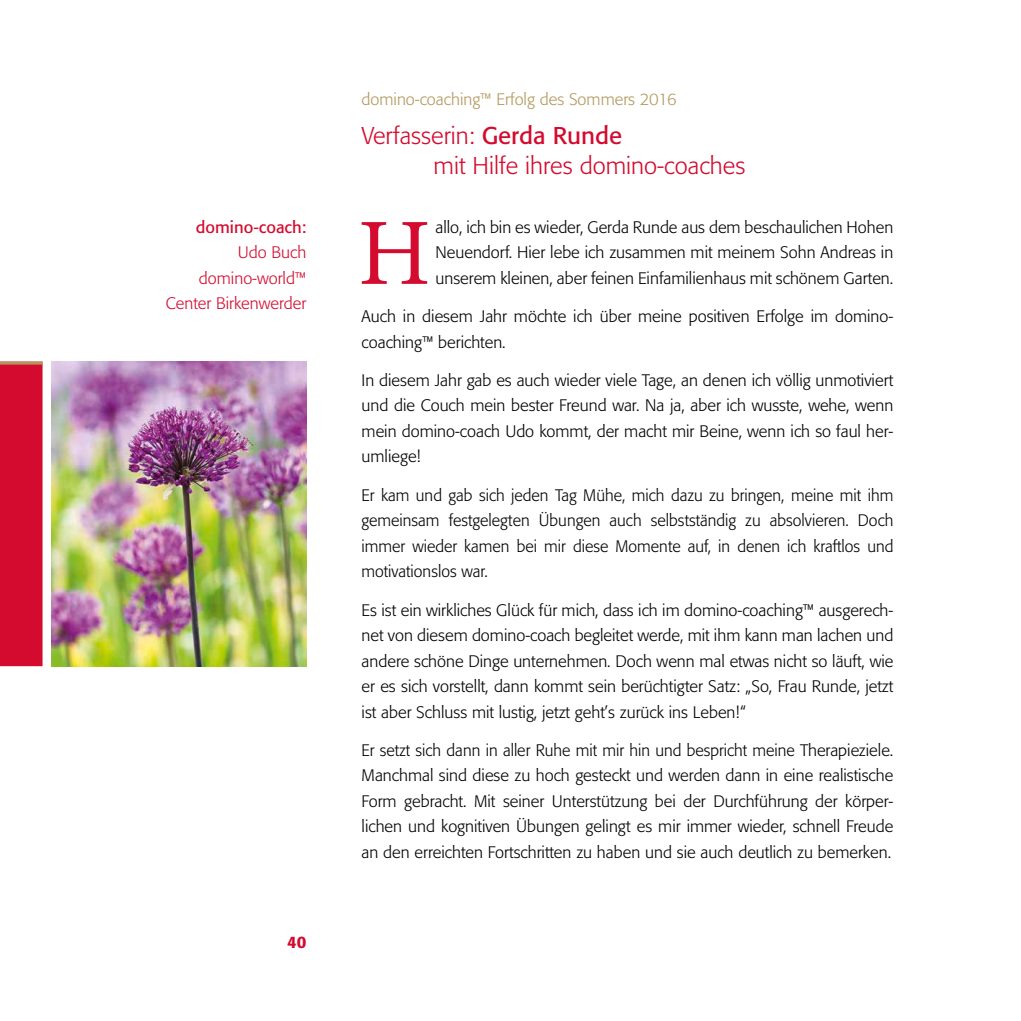
<style>
.page{position:relative;width:1021px;height:1021px;background:#fff}
.page>*{position:absolute;margin:0;border:0;box-sizing:border-box;transform-origin:0 0}
.t1{font:94.95px "Minion Pro";color:#d40b2e}
.t2{font:300 24px/30px "Formata";color:#d40b2e}
.t3{font:300 16.5px/25.5px "Formata";color:#000;text-align:justify}
.t4{font:300 16.5px/25.5px "Formata";color:#d40b2e;text-align:right}
.t5{font:300 16.5px "Formata";color:#b3985e}
.t6{font:16.5px "Formata";color:#d40b2e}
.t7{font:500 16.5px "Formata";color:#d40b2e}
.s1{font-weight:400}
</style>
<div class="page">
<div style="left:0;top:361px;width:43px;height:305px;background:#d40b2e"></div>
<hr style="left:0;top:361px;width:43px;height:3px;background:#b3985e">
<img style="left:51px;top:361px;width:255px;height:305px">
<p class="t6" style="left:196px;top:217px;width:112px">domino-coach:</p>
<p class="t4" style="left:166px;top:240px;width:142px">Udo Buch domino-world™<br>Center Birkenwerder</p>
<p class="t7" style="left:287px;top:931px;width:21px">40</p>
<p class="t5" style="left:361px;top:90px;width:316px">domino-coaching™ Erfolg des Sommers 2016</p>
<h2 class="t2" style="left:433px;top:120px;width:313px;text-indent:-72px">Verfasserin: <span class="s1">Gerda Runde<br></span>mit Hilfe ihres domino-coaches</h2>
<h1 class="t1" style="left:358px;top:190px;width:74px">H</h1>
<p class="t3" style="left:435px;top:214px;width:459px">allo, ich bin es wieder, Gerda Runde aus dem beschaulichen Hohen Neuendorf. Hier lebe ich zusammen mit meinem Sohn Andreas in unserem kleinen, aber feinen Einfamilienhaus mit schönem Garten.</p>
<p class="t3" style="left:361px;top:304px;width:533px">Auch in diesem Jahr möchte ich über meine positiven Erfolge im domino&shy;coaching™ berichten.</p>
<p class="t3" style="left:361px;top:367px;width:533px">In diesem Jahr gab es auch wieder viele Tage, an denen ich völlig unmotiviert und die Couch mein bester Freund war. Na ja, aber ich wusste, wehe, wenn mein domino-coach Udo kommt, der macht mir Beine, wenn ich so faul her&shy;umliege!</p>
<p class="t3" style="left:361px;top:482px;width:533px">Er kam und gab sich jeden Tag Mühe, mich dazu zu bringen, meine mit ihm gemeinsam festgelegten Übungen auch selbstständig zu absolvieren. Doch immer wieder kamen bei mir diese Momente auf, in denen ich kraftlos und motivationslos war.</p>
<p class="t3" style="left:361px;top:597px;width:533px">Es ist ein wirkliches Glück für mich, dass ich im domino-coaching™ ausgerech&shy;net von diesem domino-coach begleitet werde, mit ihm kann man lachen und andere schöne Dinge unternehmen. Doch wenn mal etwas nicht so läuft, wie er es sich vorstellt, dann kommt sein berüchtigter Satz: „So, Frau Runde, jetzt ist aber Schluss mit lustig, jetzt geht’s zurück ins Leben!“</p>
<p class="t3" style="left:361px;top:737px;width:533px">Er setzt sich dann in aller Ruhe mit mir hin und bespricht meine Therapieziele.<br>Manchmal sind diese zu hoch gesteckt und werden dann in eine realistische Form gebracht. Mit seiner Unterstützung bei der Durchführung der körper&shy;lichen und kognitiven Übungen gelingt es mir immer wieder, schnell Freude an den erreichten Fortschritten zu haben und sie auch deutlich zu bemerken.</p>
</div>
